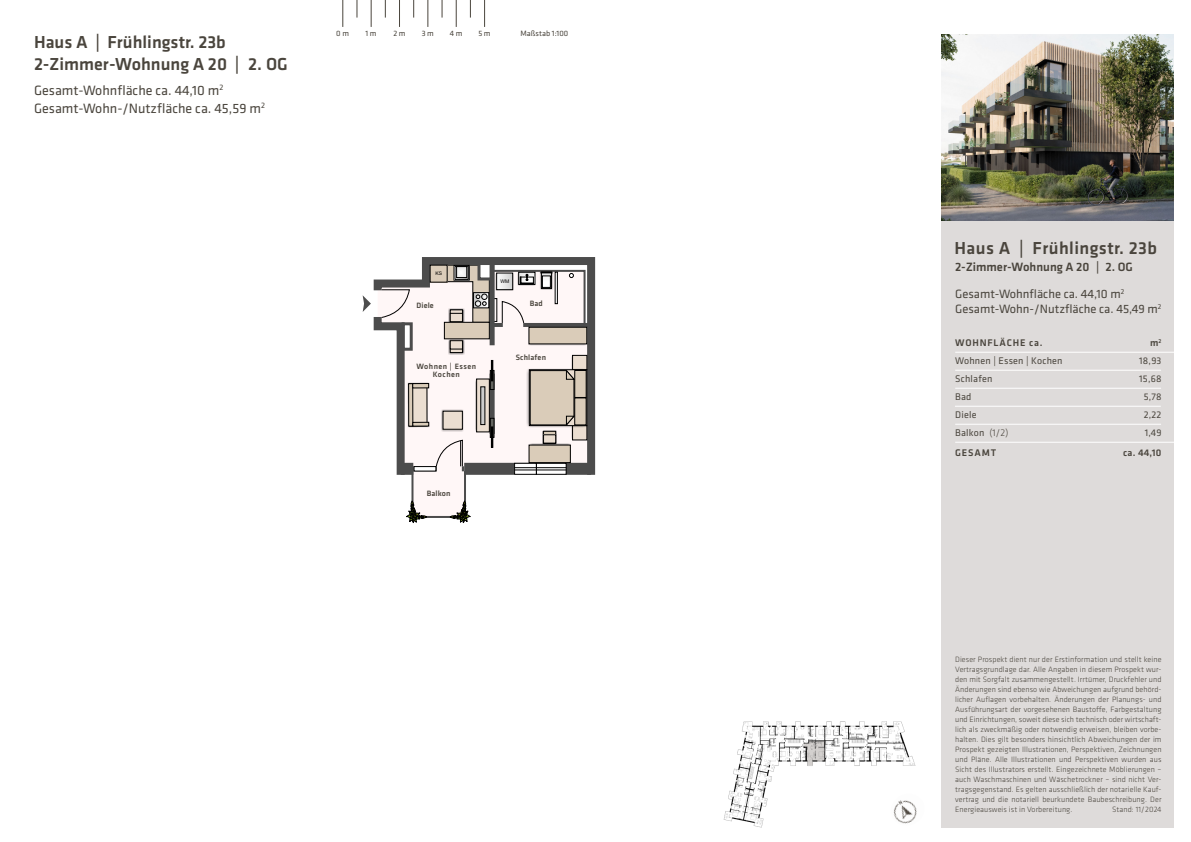
<style>
.page{position:relative;width:1191px;height:842px;background:#fff}
.page>*{position:absolute;margin:0;border:0;box-sizing:border-box;transform-origin:0 0}
.t1{font:500 18px "Klavika Basic";color:#4a453d}
.t2{font:500 18px "Klavika Basic";letter-spacing:.025em;color:#4a453d}
.t3{font:14px/18px "Klavika Basic";color:#4a453d}
.t4{font:12.5px "Klavika Basic";color:#4a453d}
.t5{font:500 12.5px "Klavika Basic";color:#4a453d}
.t6{font:10px "Klavika Basic";letter-spacing:.02em;color:#4a453d}
.t7{font:500 10px "Klavika Basic";letter-spacing:.08em;color:#4a453d}
.t8{font:300 8px/10px "Klavika Basic";letter-spacing:.01em;color:#4a453d;text-align:justify}
.t9{font:500 8px "Klavika Basic";letter-spacing:.02em;color:#4a453d}
.t10{font:8px "Klavika Basic";color:#4a453d}
.t11{font:500 8px "Klavika Basic";letter-spacing:.06em;color:#4a453d}
.t12{font:5px "Arial";color:#000}
.s1{font-weight:300}
</style>
<div class="page">
<div style="left:941px;top:37px;width:233px;height:791px;background:#dedbda"></div>
<img style="left:941px;top:34px;width:233px;height:186px">
<hr style="left:955px;top:352px;width:219px;height:1px;background:#fff">
<hr style="left:955px;top:370px;width:206px;height:1px;background:#fff">
<hr style="left:955px;top:388px;width:206px;height:1px;background:#fff">
<hr style="left:955px;top:406px;width:205px;height:1px;background:#fff">
<hr style="left:955px;top:424px;width:206px;height:1px;background:#fff">
<svg style="left:484px;top:0;width:1px;height:27px"></svg>
<svg style="left:470px;top:0;width:1px;height:18px"></svg>
<svg style="left:456px;top:0;width:1px;height:27px"></svg>
<svg style="left:442px;top:0;width:1px;height:18px"></svg>
<svg style="left:427px;top:0;width:1px;height:27px"></svg>
<svg style="left:413px;top:0;width:1px;height:18px"></svg>
<svg style="left:399px;top:0;width:1px;height:27px"></svg>
<svg style="left:385px;top:0;width:1px;height:18px"></svg>
<svg style="left:371px;top:0;width:1px;height:27px"></svg>
<svg style="left:357px;top:0;width:1px;height:18px"></svg>
<svg style="left:342px;top:0;width:1px;height:27px"></svg>
<hr style="left:955px;top:442px;width:225px;height:1px;background:#fff">
<svg style="left:373px;top:257px;width:223px;height:218px"></svg>
<div style="left:489px;top:263px;width:5px;height:82px;background:#4c4c4c"></div>
<div style="left:489px;top:374px;width:5px;height:60px;background:#4c4c4c"></div>
<div style="left:411px;top:470px;width:55px;height:48px;border:2px solid #4c4c4c"></div>
<hr style="left:414px;top:467px;width:22px;height:4px;background:#fff">
<div style="left:414px;top:466px;width:22px;height:5px;border:1px solid #000"></div>
<svg style="left:538px;top:465px;width:26px;height:8px"></svg>
<div style="left:536px;top:463px;width:30px;height:12px;border:1px solid #000"></div>
<hr style="left:536px;top:467px;width:30px;height:1px;background:#000">
<hr style="left:536px;top:470px;width:30px;height:1px;background:#000">
<div style="left:514px;top:463px;width:22px;height:11px;background:#fff"></div>
<div style="left:514px;top:463px;width:23px;height:12px;border:1px solid #000"></div>
<svg style="left:514px;top:467px;width:22px;height:4px"></svg>
<svg style="left:435px;top:439px;width:29px;height:32px"></svg>
<svg style="left:380px;top:289px;width:30px;height:30px"></svg>
<div style="left:490px;top:418px;width:4px;height:20px;border:1px solid #000"></div>
<div style="left:491px;top:427px;width:2px;height:20px;border:1px solid #000"></div>
<div style="left:490px;top:370px;width:4px;height:20px;border:1px solid #000"></div>
<div style="left:491px;top:360px;width:2px;height:21px;border:1px solid #000"></div>
<img style="left:529px;top:344px;width:58px;height:2px">
<div style="left:529px;top:327px;width:58px;height:17px;background:#daccb9"></div>
<div style="left:529px;top:327px;width:58px;height:17px;border:1px solid #000"></div>
<img style="left:571px;top:427px;width:1px;height:13px">
<div style="left:572px;top:426px;width:15px;height:14px;background:#ebded1"></div>
<div style="left:572px;top:425px;width:15px;height:15px;border:1px solid #000"></div>
<img style="left:571px;top:355px;width:1px;height:13px">
<div style="left:572px;top:355px;width:15px;height:15px;background:#ebded1"></div>
<div style="left:572px;top:355px;width:15px;height:15px;border:1px solid #000"></div>
<img style="left:526px;top:368px;width:61px;height:59px">
<div style="left:529px;top:370px;width:58px;height:56px;border:1px solid #000"></div>
<div style="left:575px;top:370px;width:11px;height:27px;background:#daccb9"></div>
<div style="left:574px;top:370px;width:12px;height:28px;border:1px solid #000"></div>
<div style="left:575px;top:398px;width:11px;height:27px;background:#daccb9"></div>
<div style="left:574px;top:398px;width:12px;height:27px;border:1px solid #000"></div>
<svg style="left:530px;top:370px;width:44px;height:55px;background:#cabdac"></svg>
<img style="left:542px;top:430px;width:14px;height:13px">
<svg style="left:545px;top:433px;width:9px;height:2px"></svg>
<div style="left:543px;top:431px;width:13px;height:12px;border:1px solid #000"></div>
<div style="left:543px;top:435px;width:12px;height:8px;background:#ebded1"></div>
<div style="left:543px;top:435px;width:13px;height:8px;border:1px solid #000"></div>
<img style="left:529px;top:443px;width:41px;height:2px">
<div style="left:529px;top:445px;width:41px;height:18px;background:#daccb9"></div>
<div style="left:529px;top:445px;width:41px;height:18px;border:1px solid #000"></div>
<svg style="left:363px;top:296px;width:8px;height:16px"></svg>
<svg style="left:406px;top:499px;width:23px;height:24px"></svg>
<img style="left:407px;top:382px;width:23px;height:45px">
<div style="left:409px;top:383px;width:18px;height:43px;background:#ebded1"></div>
<svg style="left:408px;top:384px;width:5px;height:42px"></svg>
<svg style="left:412px;top:383px;width:17px;height:5px"></svg>
<svg style="left:413px;top:422px;width:16px;height:4px"></svg>
<img style="left:442px;top:409px;width:21px;height:22px">
<div style="left:443px;top:411px;width:19px;height:18px;background:#ebded1"></div>
<img style="left:475px;top:379px;width:1px;height:53px">
<svg style="left:478px;top:381px;width:9px;height:49px"></svg>
<div style="left:476px;top:379px;width:13px;height:53px;border:1px solid #000"></div>
<svg style="left:480px;top:386px;width:5px;height:39px"></svg>
<svg style="left:446px;top:260px;width:145px;height:67px"></svg>
<div style="left:456px;top:266px;width:11px;height:12px;border:1px solid #000"></div>
<div style="left:430px;top:265px;width:17px;height:17px;background:#daccb9"></div>
<img style="left:449px;top:308px;width:15px;height:14px">
<svg style="left:452px;top:311px;width:9px;height:2px"></svg>
<div style="left:450px;top:309px;width:13px;height:13px;border:1px solid #000"></div>
<div style="left:450px;top:313px;width:12px;height:9px;background:#ebded1"></div>
<div style="left:450px;top:313px;width:12px;height:9px;border:1px solid #000"></div>
<img style="left:449px;top:339px;width:15px;height:15px">
<svg style="left:452px;top:349px;width:9px;height:2px"></svg>
<div style="left:450px;top:340px;width:13px;height:13px;border:1px solid #000"></div>
<div style="left:450px;top:341px;width:12px;height:8px;background:#ebded1"></div>
<div style="left:444px;top:322px;width:45px;height:17px;background:#daccb9"></div>
<div style="left:444px;top:322px;width:45px;height:17px;border:1px solid #000"></div>
<svg style="left:448px;top:499px;width:23px;height:24px"></svg>
<img style="left:723px;top:721px;width:194px;height:107px">
<p class="t1" style="left:34px;top:29px;width:193px">Haus A | Frühlingstr. 23b</p>
<p class="t1" style="left:34px;top:51px;width:255px">2-Zimmer-Wohnung A 20 | 2. OG</p>
<p class="t3" style="left:34px;top:80px;width:232px">Gesamt-Wohnfläche ca. 44,10 m<sup>2<br></sup>Gesamt-Wohn-/Nutzfläche ca. 45,59 m<sup>2</sup></p>
<p class="t10" style="left:336px;top:29px;width:14px">0m</p>
<p class="t10" style="left:365px;top:29px;width:12px">1m</p>
<p class="t10" style="left:393px;top:29px;width:13px">2m</p>
<p class="t10" style="left:422px;top:29px;width:13px">3m</p>
<p class="t10" style="left:450px;top:29px;width:14px">4m</p>
<p class="t10" style="left:478px;top:29px;width:14px">5m</p>
<p class="t10" style="left:520px;top:29px;width:49px">Maßstab 1:100</p>
<p class="t12" style="left:435px;top:270px;width:8px">KS</p>
<p class="t12" style="left:500px;top:278px;width:10px">WM</p>
<p class="t9" style="left:416px;top:300px;width:19px">Diele</p>
<p class="t9" style="left:530px;top:298px;width:15px">Bad</p>
<p class="t11" style="left:416px;top:360px;width:61px">Wohnen | Essen</p>
<p class="t9" style="left:433px;top:368px;width:29px">Kochen</p>
<p class="t9" style="left:516px;top:352px;width:32px">Schlafen</p>
<p class="t9" style="left:427px;top:488px;width:25px">Balkon</p>
<p class="t2" style="left:954px;top:236px;width:204px">Haus A | Frühlingstr. 23b</p>
<p class="t5" style="left:955px;top:259px;width:179px">2-Zimmer-Wohnung A 20 | 2. OG</p>
<p class="t4" style="left:955px;top:286px;width:171px">Gesamt-Wohnfläche ca. 44,10 m<sup>2</sup></p>
<p class="t4" style="left:955px;top:301px;width:208px">Gesamt-Wohn-/Nutzfläche ca. 45,49 m<sup>2</sup></p>
<p class="t7" style="left:955px;top:336px;width:89px">WOHNFLÄCHE ca.</p>
<p class="t7" style="left:1150px;top:336px;width:13px">m<sup>2</sup></p>
<p class="t6" style="left:955px;top:354px;width:109px">Wohnen | Essen | Kochen</p>
<p class="t6" style="left:1139px;top:354px;width:24px">18,93</p>
<p class="t6" style="left:955px;top:372px;width:39px">Schlafen</p>
<p class="t6" style="left:1139px;top:372px;width:24px">15,68</p>
<p class="t6" style="left:955px;top:390px;width:18px">Bad</p>
<p class="t6" style="left:1143px;top:390px;width:19px">5,78</p>
<p class="t6" style="left:955px;top:408px;width:23px">Diele</p>
<p class="t6" style="left:1143px;top:408px;width:19px">2,22</p>
<p class="t6" style="left:955px;top:426px;width:55px">Balkon <span class="s1">(1/2)</span></p>
<p class="t6" style="left:1144px;top:426px;width:18px">1,49</p>
<p class="t7" style="left:955px;top:446px;width:43px">GESAMT</p>
<p class="t7" style="left:1123px;top:446px;width:40px">ca. 44,10</p>
<p class="t8" style="left:955px;top:654px;width:208px">Dieser Prospekt dient nur der Erstinformation und stellt keine Vertragsgrundlage dar. Alle Angaben in diesem Prospekt wur&shy;den mit Sorgfalt zusammengestellt. Irrtümer, Druckfehler und Änderungen sind ebenso wie Abweichungen aufgrund behörd&shy;licher Auflagen vorbehalten. Änderungen der Planungs- und Ausführungsart der vorgesehenen Baustoffe, Farbgestaltung und Einrichtungen, soweit diese sich technisch oder wirtschaft-</p>
<p class="t8" style="left:955px;top:724px;width:208px">lich als zweckmäßig oder notwendig erweisen, bleiben vorbe&shy;halten. Dies gilt besonders hinsichtlich Abweichungen der im Prospekt gezeigten Illustrationen, Perspektiven, Zeichnungen und Pläne. Alle Illustrationen und Perspektiven wurden aus Sicht des Illustrators erstellt. Eingezeichnete Möblierungen – auch Waschmaschinen und Wäschetrockner – sind nicht Ver-</p>
<p class="t8" style="left:955px;top:784px;width:208px">tragsgegenstand. Es gelten ausschließlich der notarielle Kauf&shy;vertrag und die notariell beurkundete Baubeschreibung. Der Energieausweis ist in Vorbereitung.</p>
<p class="t8" style="left:1112px;top:804px;width:51px">Stand: 11/2024</p>
</div>
